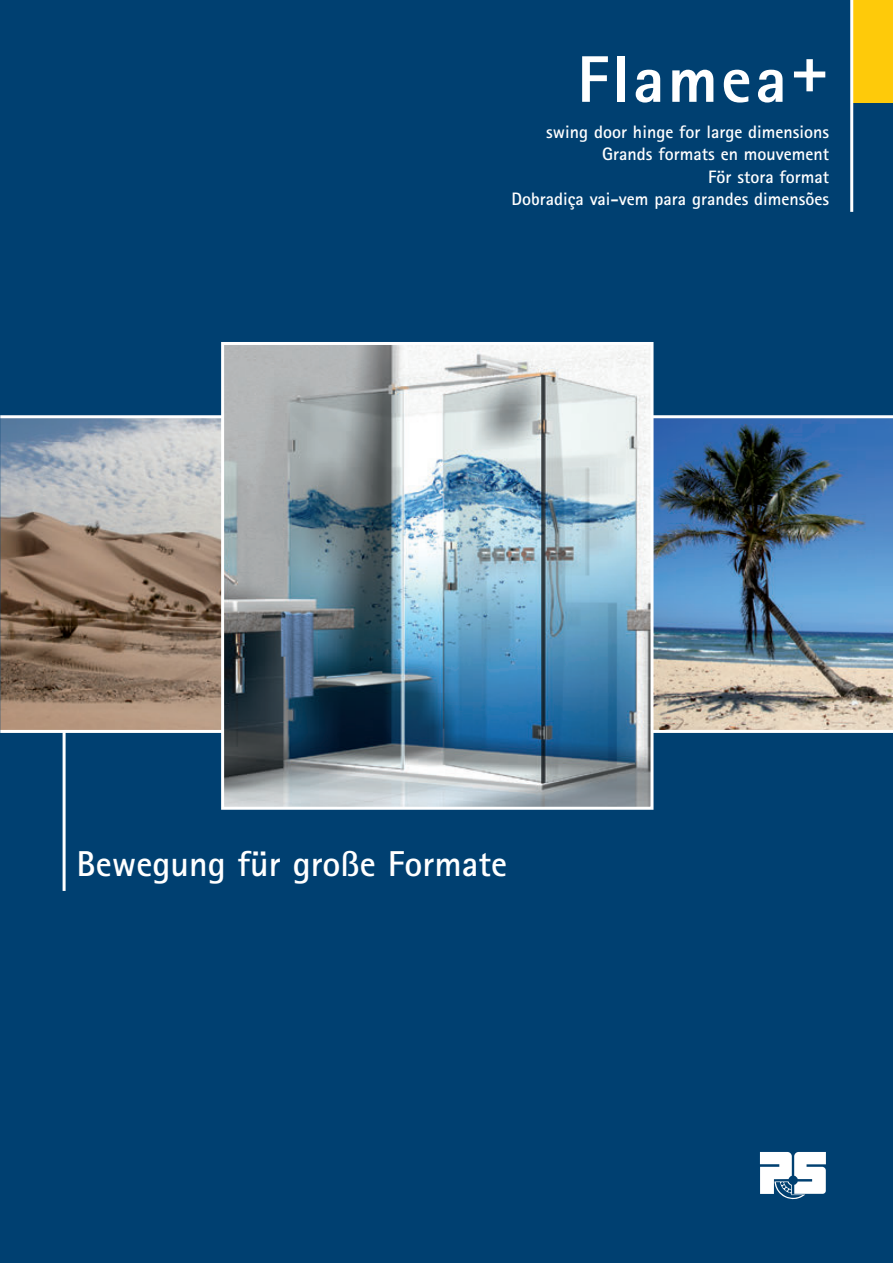
<style>
.page{position:relative;width:893px;height:1263px;background:#004071}
.page>*{position:absolute;margin:0;border:0;box-sizing:border-box;transform-origin:0 0}
.t1{font:800 66px "Rotis Sans Serif";letter-spacing:.05em;color:#fff}
.t2{font:700 36px "Rotis Sans Serif";color:#fff}
.t3{font:700 18px/22.5px "Rotis Sans Serif";color:#fff;text-align:right}
</style>
<div class="page">
<img style="left:653px;top:418px;width:240px;height:312px">
<img style="left:0;top:418px;width:221px;height:312px">
<div style="left:852px;top:0;width:41px;height:102px;background:#feca0a"></div>
<hr style="left:850px;top:0;width:3px;height:212px;background:#fff">
<hr style="left:0;top:415px;width:893px;height:3px;background:#fff">
<hr style="left:0;top:730px;width:893px;height:3px;background:#fff">
<hr style="left:63px;top:731px;width:3px;height:160px;background:#fff">
<img style="left:225px;top:346px;width:424px;height:460px">
<div style="left:221px;top:342px;width:432px;height:468px;border:3px solid #fff"></div>
<svg style="left:760px;top:1152px;width:66px;height:47px"></svg>
<h1 class="t1" style="left:577px;top:37px;width:253px">Flamea+</h1>
<p class="t3" style="left:511px;top:120px;width:319px">swing door hinge for large dimensions<br>Grands formats en mouvement<br>För stora format<br>Dobradiça vai-vem para grandes dimensões</p>
<h2 class="t2" style="left:77px;top:841px;width:432px">Bewegung für große Formate</h2>
</div>
